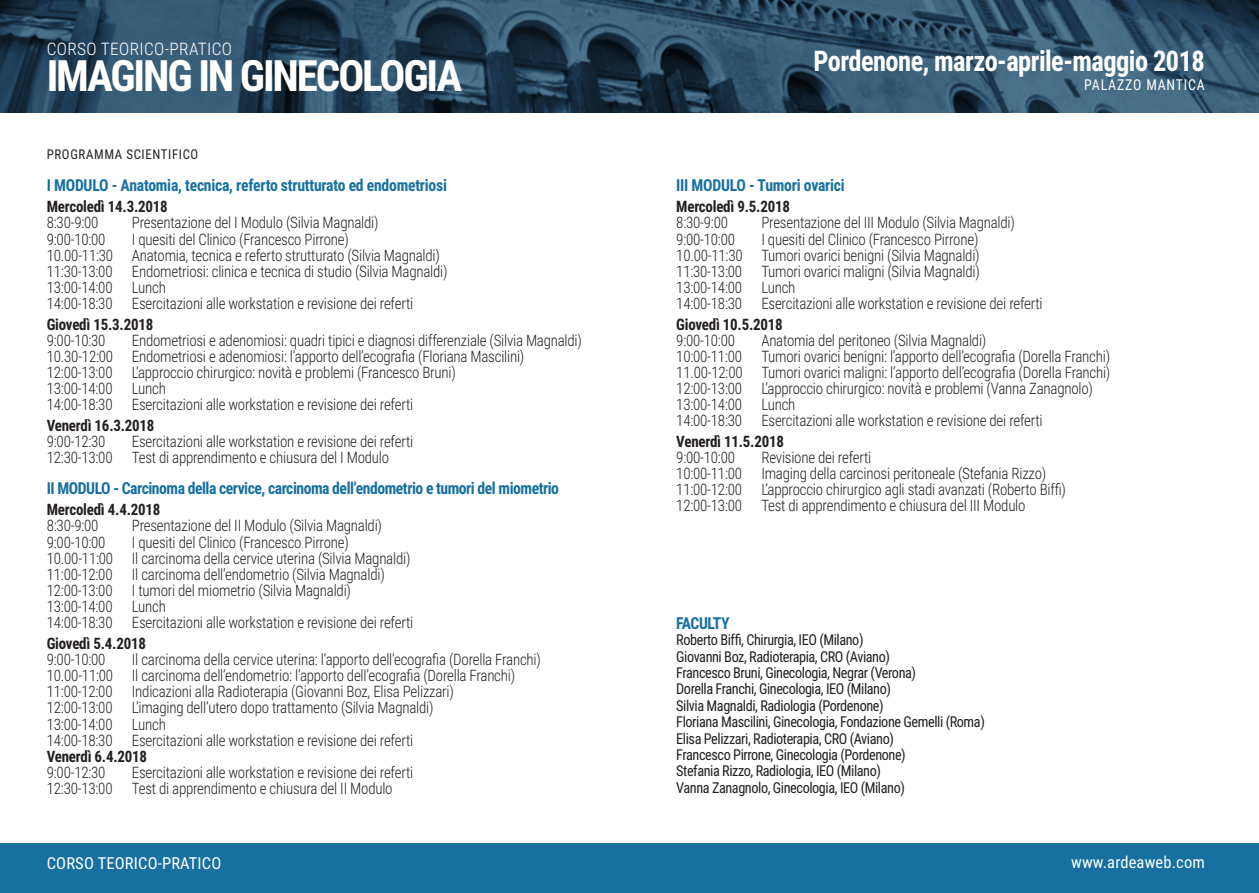
<style>
.page{position:relative;width:1259px;height:893px;background:#fff}
.page>*{position:absolute;margin:0;border:0;box-sizing:border-box;transform-origin:0 0}
.t1{font:700 43.2px "Roboto Condensed";letter-spacing:-.05em;color:#fff}
.t2{font:700 28.5px "Roboto Condensed";letter-spacing:-.02em;color:#fff;scale:.93 1}
.t3{font:300 17.25px "Roboto Condensed";letter-spacing:.02em;color:#fff}
.t4{font:700 16.5px "Roboto Condensed";letter-spacing:-.03em;color:#17709f;scale:.95 1}
.t5{font:16.5px "Roboto Condensed";letter-spacing:.01em;color:#fff}
.t6{font:300 15.75px "Roboto Condensed";letter-spacing:-.015em;color:#231f20;scale:.95 1}
.t7{font:700 15.75px "Roboto Condensed";letter-spacing:-.015em;color:#231f20;scale:.95 1}
.t8{font:15px "Roboto Condensed";letter-spacing:-.03em;color:#231f20;scale:.95 1}
.t9{font:15px "Roboto Condensed";letter-spacing:.06em;color:#fff;scale:.93 1}
.t10{font:13.5px "Roboto Condensed";letter-spacing:.05em;color:#231f20;scale:.95 1}
</style>
<div class="page">
<svg style="left:0;top:0;width:1259px;height:113px;background:#2b4b61"></svg>
<div style="left:0;top:844px;width:1259px;height:49px;background:#17709f"></div>
<p class="t3" style="left:47px;top:37px;width:187px">CORSO TEORICO-PRATICO</p>
<p class="t1" style="left:47px;top:45px;width:417px">IMAGING IN GINECOLOGIA</p>
<p class="t10" style="left:47px;top:145px;width:161px">PROGRAMMA SCIENTIFICO</p>
<p class="t4" style="left:47px;top:174px;width:423px">I MODULO - Anatomia, tecnica, referto strutturato ed endometriosi</p>
<p class="t7" style="left:47px;top:196px;width:129px">Mercoledì 14.3.2018</p>
<p class="t6" style="left:47px;top:212px;width:56px">8:30-9:00</p>
<p class="t6" style="left:132px;top:212px;width:261px">Presentazione del I Modulo (Silvia Magnaldi)</p>
<p class="t6" style="left:47px;top:228px;width:63px">9:00-10:00</p>
<p class="t6" style="left:132px;top:228px;width:230px">I quesiti del Clinico (Francesco Pirrone)</p>
<p class="t6" style="left:47px;top:244px;width:415px">10.00-11:30 Anatomia, tecnica e referto strutturato (Silvia Magnaldi)</p>
<p class="t6" style="left:47px;top:260px;width:423px">11:30-13:00 Endometriosi: clinica e tecnica di studio (Silvia Magnaldi)</p>
<p class="t6" style="left:47px;top:276px;width:127px">13:00-14:00 Lunch</p>
<p class="t6" style="left:47px;top:292px;width:387px">14:00-18:30 Esercitazioni alle workstation e revisione dei referti</p>
<p class="t7" style="left:47px;top:313px;width:114px">Giovedì 15.3.2018</p>
<p class="t6" style="left:47px;top:329px;width:63px">9:00-10:30</p>
<p class="t6" style="left:132px;top:329px;width:475px">Endometriosi e adenomiosi: quadri tipici e diagnosi differenziale (Silvia Magnaldi)</p>
<p class="t6" style="left:47px;top:345px;width:504px">10.30-12:00 Endometriosi e adenomiosi: l’apporto dell’ecografia (Floriana Mascilini)</p>
<p class="t6" style="left:47px;top:361px;width:432px">12:00-13:00 L’approccio chirurgico: novità e problemi (Francesco Bruni)</p>
<p class="t6" style="left:47px;top:377px;width:127px">13:00-14:00 Lunch</p>
<p class="t6" style="left:47px;top:394px;width:387px">14:00-18:30 Esercitazioni alle workstation e revisione dei referti</p>
<p class="t7" style="left:47px;top:414px;width:115px">Venerdì 16.3.2018</p>
<p class="t6" style="left:47px;top:430px;width:63px">9:00-12:30</p>
<p class="t6" style="left:132px;top:430px;width:298px">Esercitazioni alle workstation e revisione dei referti</p>
<p class="t6" style="left:47px;top:446px;width:362px">12:30-13:00 Test di apprendimento e chiusura del I Modulo</p>
<p class="t4" style="left:47px;top:477px;width:541px">II MODULO - Carcinoma della cervice, carcinoma dell’endometrio e tumori del miometrio</p>
<p class="t7" style="left:47px;top:499px;width:121px">Mercoledì 4.4.2018</p>
<p class="t6" style="left:47px;top:515px;width:56px">8:30-9:00</p>
<p class="t6" style="left:132px;top:515px;width:265px">Presentazione del II Modulo (Silvia Magnaldi)</p>
<p class="t6" style="left:47px;top:531px;width:63px">9:00-10:00</p>
<p class="t6" style="left:132px;top:531px;width:230px">I quesiti del Clinico (Francesco Pirrone)</p>
<p class="t6" style="left:47px;top:547px;width:384px">10.00-11:00 Il carcinoma della cervice uterina (Silvia Magnaldi)</p>
<p class="t6" style="left:47px;top:563px;width:357px">11:00-12:00 Il carcinoma dell’endometrio (Silvia Magnaldi)</p>
<p class="t6" style="left:47px;top:579px;width:322px">12:00-13:00 I tumori del miometrio (Silvia Magnaldi)</p>
<p class="t6" style="left:47px;top:596px;width:127px">13:00-14:00 Lunch</p>
<p class="t6" style="left:47px;top:612px;width:387px">14:00-18:30 Esercitazioni alle workstation e revisione dei referti</p>
<p class="t7" style="left:47px;top:632px;width:106px">Giovedì 5.4.2018</p>
<p class="t6" style="left:47px;top:648px;width:63px">9:00-10:00</p>
<p class="t6" style="left:132px;top:648px;width:432px">Il carcinoma della cervice uterina: l’apporto dell’ecografia (Dorella Franchi)</p>
<p class="t6" style="left:47px;top:664px;width:494px">10.00-11:00 Il carcinoma dell’endometrio: l’apporto dell’ecografia (Dorella Franchi)</p>
<p class="t6" style="left:47px;top:681px;width:430px">11:00-12:00 Indicazioni alla Radioterapia (Giovanni Boz, Elisa Pelizzari)</p>
<p class="t6" style="left:47px;top:697px;width:408px">12:00-13:00 L’imaging dell’utero dopo trattamento (Silvia Magnaldi)</p>
<p class="t6" style="left:47px;top:713px;width:127px">13:00-14:00 Lunch</p>
<p class="t6" style="left:47px;top:729px;width:387px">14:00-18:30 Esercitazioni alle workstation e revisione dei referti</p>
<p class="t7" style="left:47px;top:745px;width:107px">Venerdì 6.4.2018</p>
<p class="t6" style="left:47px;top:761px;width:63px">9:00-12:30</p>
<p class="t6" style="left:132px;top:761px;width:298px">Esercitazioni alle workstation e revisione dei referti</p>
<p class="t6" style="left:47px;top:777px;width:365px">12:30-13:00 Test di apprendimento e chiusura del II Modulo</p>
<p class="t2" style="left:813px;top:40px;width:422px">Pordenone, marzo-aprile-maggio 2018</p>
<p class="t9" style="left:1084px;top:74px;width:131px">PALAZZO MANTICA</p>
<p class="t4" style="left:676px;top:174px;width:179px">III MODULO - Tumori ovarici</p>
<p class="t7" style="left:676px;top:196px;width:121px">Mercoledì 9.5.2018</p>
<p class="t6" style="left:676px;top:212px;width:56px">8:30-9:00</p>
<p class="t6" style="left:761px;top:212px;width:268px">Presentazione del III Modulo (Silvia Magnaldi)</p>
<p class="t6" style="left:676px;top:228px;width:63px">9:00-10:00</p>
<p class="t6" style="left:761px;top:228px;width:230px">I quesiti del Clinico (Francesco Pirrone)</p>
<p class="t6" style="left:676px;top:244px;width:321px">10.00-11:30 Tumori ovarici benigni (Silvia Magnaldi)</p>
<p class="t6" style="left:676px;top:260px;width:321px">11:30-13:00 Tumori ovarici maligni (Silvia Magnaldi)</p>
<p class="t6" style="left:676px;top:276px;width:127px">13:00-14:00 Lunch</p>
<p class="t6" style="left:676px;top:292px;width:387px">14:00-18:30 Esercitazioni alle workstation e revisione dei referti</p>
<p class="t7" style="left:676px;top:313px;width:114px">Giovedì 10.5.2018</p>
<p class="t6" style="left:676px;top:329px;width:63px">9:00-10:00</p>
<p class="t6" style="left:761px;top:329px;width:238px">Anatomia del peritoneo (Silvia Magnaldi)</p>
<p class="t6" style="left:676px;top:345px;width:458px">10:00-11:00 Tumori ovarici benigni: l’apporto dell’ecografia (Dorella Franchi)</p>
<p class="t6" style="left:676px;top:361px;width:458px">11.00-12:00 Tumori ovarici maligni: l’apporto dell’ecografia (Dorella Franchi)</p>
<p class="t6" style="left:676px;top:377px;width:440px">12:00-13:00 L’approccio chirurgico: novità e problemi (Vanna Zanagnolo)</p>
<p class="t6" style="left:676px;top:394px;width:127px">13:00-14:00 Lunch</p>
<p class="t6" style="left:676px;top:410px;width:387px">14:00-18:30 Esercitazioni alle workstation e revisione dei referti</p>
<p class="t7" style="left:676px;top:430px;width:115px">Venerdì 11.5.2018</p>
<p class="t6" style="left:676px;top:446px;width:63px">9:00-10:00</p>
<p class="t6" style="left:761px;top:446px;width:117px">Revisione dei referti</p>
<p class="t6" style="left:676px;top:463px;width:391px">10:00-11:00 Imaging della carcinosi peritoneale (Stefania Rizzo)</p>
<p class="t6" style="left:676px;top:479px;width:412px">11:00-12:00 L’approccio chirurgico agli stadi avanzati (Roberto Biffi)</p>
<p class="t6" style="left:676px;top:495px;width:369px">12:00-13:00 Test di apprendimento e chiusura del III Modulo</p>
<p class="t4" style="left:676px;top:611px;width:58px">FACULTY</p>
<p class="t8" style="left:676px;top:629px;width:199px">Roberto Biffi, Chirurgia, IEO (Milano)</p>
<p class="t8" style="left:676px;top:646px;width:226px">Giovanni Boz, Radioterapia, CRO (Aviano)</p>
<p class="t8" style="left:676px;top:662px;width:254px">Francesco Bruni, Ginecologia, Negrar (Verona)</p>
<p class="t8" style="left:676px;top:679px;width:228px">Dorella Franchi, Ginecologia, IEO (Milano)</p>
<p class="t8" style="left:676px;top:695px;width:220px">Silvia Magnaldi, Radiologia (Pordenone)</p>
<p class="t8" style="left:676px;top:711px;width:326px">Floriana Mascilini, Ginecologia, Fondazione Gemelli (Roma)</p>
<p class="t8" style="left:676px;top:728px;width:231px">Elisa Pelizzari, Radioterapia, CRO (Aviano)</p>
<p class="t8" style="left:676px;top:744px;width:243px">Francesco Pirrone, Ginecologia (Pordenone)</p>
<p class="t8" style="left:676px;top:760px;width:217px">Stefania Rizzo, Radiologia, IEO (Milano)</p>
<p class="t8" style="left:676px;top:777px;width:242px">Vanna Zanagnolo, Ginecologia, IEO (Milano)</p>
<p class="t5" style="left:47px;top:852px;width:176px">CORSO TEORICO-PRATICO</p>
<p class="t5" style="left:1071px;top:851px;width:135px">www.ardeaweb.com</p>
</div>
